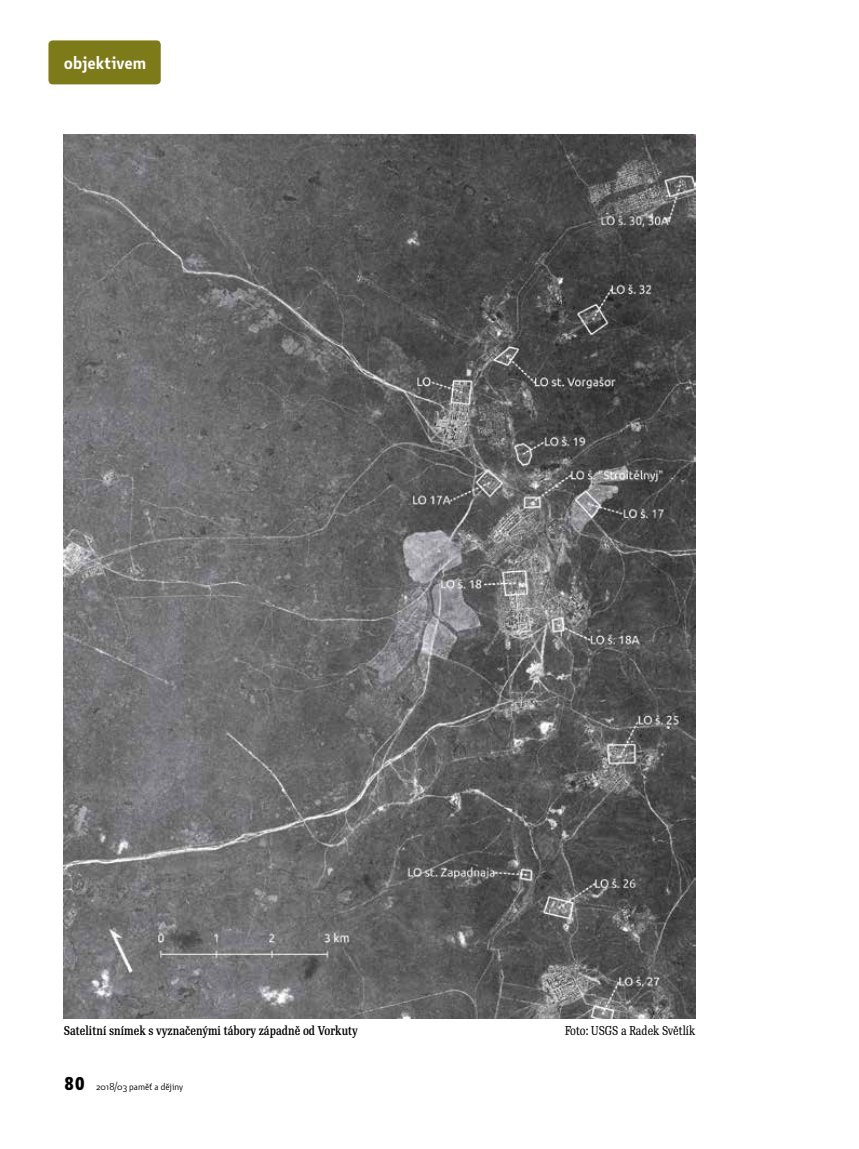
<style>
.page{position:relative;width:859px;height:1149px;background:#fff}
.page>*{position:absolute;margin:0;border:0;box-sizing:border-box;transform-origin:0 0}
.t1{font:600 18px "Botanika Std";color:#fff}
.t2{font:500 12.45px "Re Public Std Cond";color:#000}
.t3{font:12.45px "Re Public Std Cond";color:#000}
.t4{font:9.75px "Botanika Std";color:#000}
.s1{font-family:"Botanika Mono";font-weight:700;font-size:18px}
</style>
<div class="page">
<div style="left:48px;top:40px;width:113px;height:44px;background:#7d7a1a;border-radius:4px"></div>
<img style="left:64px;top:135px;width:632px;height:883px">
<h1 class="t1" style="left:64px;top:50px;width:84px">objektivem</h1>
<p class="t2" style="left:64px;top:1021px;width:296px">Satelitní snímek s vyznačenými tábory západně od Vorkuty</p>
<p class="t3" style="left:565px;top:1022px;width:132px">Foto: USGS a Radek Světlík</p>
<p class="t4" style="left:64px;top:1079px;width:121px"><span class="s1">80</span> 2018/03 paměť a dějiny</p>
</div>
